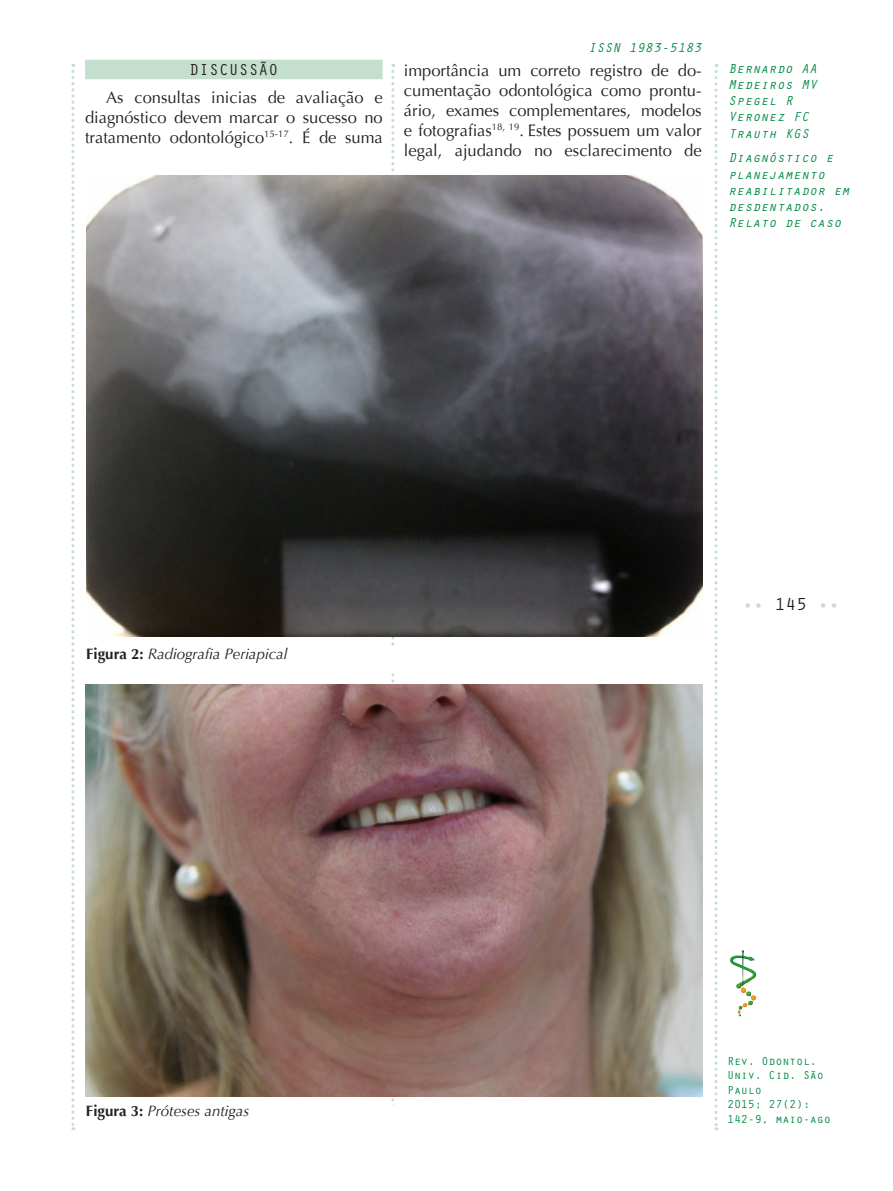
<style>
.page{position:relative;width:893px;height:1191px;background:#fff}
.page>*{position:absolute;margin:0;border:0;box-sizing:border-box;transform-origin:0 0}
.t1{font:18px "Orator Std";color:#c4dfcd}
.texto-miolo{font:16.5px/19.8px "Optima";color:#231f20;text-align:justify}
.titulos_miolo_copy{font:16.5px "Orator Std";color:#231f20}
.legenda{font:italic 15px "Optima";color:#231f20}
.t2{font:italic 13.5px/16.2px "Orator Std";color:#008b43}
.t3{font:12px/14.4px "Orator Std";letter-spacing:-.025em;color:#008b43}
.s1{font-weight:700;font-style:normal}
.s2{color:#231f20}
</style>
<div class="page">
<svg style="left:715px;top:64px;width:3px;height:1066px"></svg>
<svg style="left:391px;top:64px;width:3px;height:1038px"></svg>
<svg style="left:71px;top:64px;width:3px;height:1066px"></svg>
<img style="left:729px;top:950px;width:27px;height:66px">
<img style="left:86px;top:175px;width:617px;height:462px">
<div style="left:86px;top:647px;width:371px;height:25px;background:#fff"></div>
<img style="left:86px;top:685px;width:617px;height:411px">
<div style="left:85px;top:60px;width:298px;height:19px;background:#c4dfcd"></div>
<p class="titulos_miolo_copy" style="left:189px;top:58px;width:91px">DISCUSSÃO</p>
<p class="texto-miolo" style="left:85px;top:88px;width:299px;text-indent:21px">As consultas inicias de avaliação e diagnóstico devem marcar o sucesso no tratamento odontológico<sup>15-17</sup>. É de suma</p>
<p class="t2" style="left:588px;top:39px;width:115px">ISSN 1983-5183</p>
<p class="texto-miolo" style="left:404px;top:61px;width:299px">importância um correto registro de do&shy;cumentação odontológica como prontu&shy;ário, exames complementares, modelos e fotografias<sup>18,</sup> <sup>19</sup>. Estes possuem um valor legal, ajudando no esclarecimento de</p>
<p class="t2" style="left:728px;top:60px;width:91px">Bernardo AA<br>Medeiros MV<br>Spegel R<br>Veronez FC<br>Trauth KGS</p>
<p class="t2" style="left:728px;top:149px;width:123px">Diagnóstico e planejamento reabilitador em desdentados.<br>Relato de caso</p>
<p class="legenda" style="left:86px;top:644px;width:203px"><span class="s1">Figura 2:</span> Radiografia Periapical</p>
<p class="t1" style="left:742px;top:591px;width:99px">•• <span class="s2">145</span> ••</p>
<p class="legenda" style="left:86px;top:1102px;width:165px"><span class="s1">Figura 3:</span> Próteses antigas</p>
<p class="t3" style="left:727px;top:1053px;width:105px">Rev. Odontol.<br>Univ. Cid. São<br>Paulo<br>2015; 27(2):<br>142-9, maio-ago</p>
</div>
